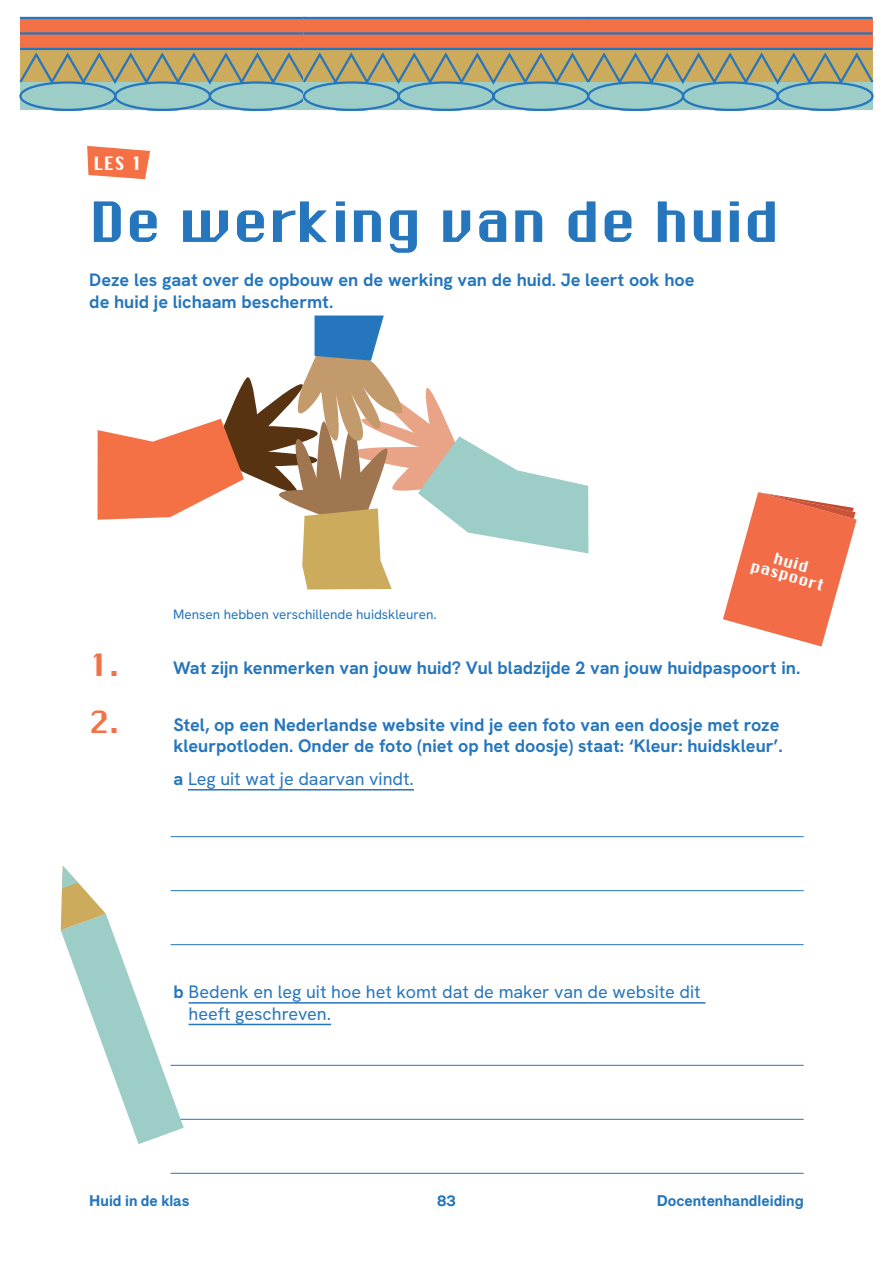
<style>
.page{position:relative;width:893px;height:1263px;background:#fff}
.page>*{position:absolute;margin:0;border:0;box-sizing:border-box;transform-origin:0 0}
.t1{font:54px "Chicago FLF";color:#2576bc}
.t2{font:30px/56.7px "Chicago FLF";color:#f37145}
.t3{font:700 18px/21.6px "HK Grotesk";color:#2576bc}
.t4{font:18px/21.6px "HK Grotesk";color:#2576bc}
.t5{font:18px "Chicago FLF";color:#fff}
.t6{font:700 15px "F Grotesk";color:#2576bc}
.t7{font:700 15px "HK Grotesk";color:#2576bc}
.t8{font:15px/13.5px "Chicago FLF";color:#fff;text-align:center}
.t9{font:13.5px "HK Grotesk";color:#2576bc}
.s1{font-weight:700}
.s2{font-family:"HK Grotesk"}
</style>
<div class="page">
<svg style="left:19px;top:16px;width:855px;height:95px;background:#b09c83"></svg>
<svg style="left:87px;top:146px;width:63px;height:33px;background:#f58964"></svg>
<hr style="left:188px;top:789px;width:226px;height:1px;background:#2576bc">
<hr style="left:189px;top:1002px;width:516px;height:2px;background:#2576bc">
<hr style="left:189px;top:1024px;width:142px;height:1px;background:#2576bc">
<hr style="left:171px;top:836px;width:633px;height:1px;background:#2576bc">
<hr style="left:171px;top:1065px;width:633px;height:1px;background:#2576bc">
<hr style="left:171px;top:890px;width:633px;height:1px;background:#2576bc">
<hr style="left:171px;top:1119px;width:633px;height:1px;background:#2576bc">
<hr style="left:171px;top:944px;width:633px;height:1px;background:#2576bc">
<hr style="left:171px;top:1173px;width:633px;height:1px;background:#2576bc">
<svg style="left:61px;top:866px;width:123px;height:278px"></svg>
<svg style="left:98px;top:315px;width:490px;height:274px"></svg>
<svg style="left:723px;top:492px;width:134px;height:154px"></svg>
<p class="t5" style="left:93px;top:152px;width:51px">LES 1</p>
<h1 class="t1" style="left:89px;top:189px;width:691px">De werking van de huid</h1>
<p class="t3" style="left:89px;top:269px;width:607px">Deze les gaat over de opbouw en de werking van de huid. Je leert ook hoe de huid je lichaam beschermt.</p>
<p class="t9" style="left:173px;top:605px;width:265px">Mensen hebben verschillende huidskleuren.</p>
<p class="t8" style="left:757px;top:545px;width:77px;rotate:16deg">huid paspoort</p>
<h2 class="t2" style="left:89px;top:636px;width:31px">1.<br>2.</h2>
<p class="t3" style="left:173px;top:656px;width:629px">Wat zijn kenmerken van jouw huid? Vul bladzijde 2 van jouw huidpaspoort in.</p>
<p class="t3" style="left:173px;top:713px;width:611px">Stel, op een Nederlandse website vind je een foto van een doosje met roze kleurpotloden. Onder de foto (niet op het doosje) staat: ‘Kleur: huidskleur’.</p>
<p class="t4" style="left:173px;top:768px;width:242px"><span class="s1">a</span> Leg uit wat je daarvan vindt.</p>
<p class="t4" style="left:189px;top:981px;width:514px;text-indent:-15px"><span class="s1">b</span> Bedenk en leg uit hoe het komt dat de maker van de website dit heeft geschreven.</p>
<p class="t7" style="left:89px;top:1194px;width:101px">Huid in de klas</p>
<p class="t6" style="left:437px;top:1191px;width:20px">8 3<span class="s2">2</span></p>
<p class="t6" style="left:657px;top:1191px;width:148px">Docentenhandleiding</p>
<p class="t6" style="left:89px;top:1191px;width:102px">Huid in de klas</p>
<p class="t7" style="left:734px;top:1194px;width:71px">Groep 7/8</p>
</div>
